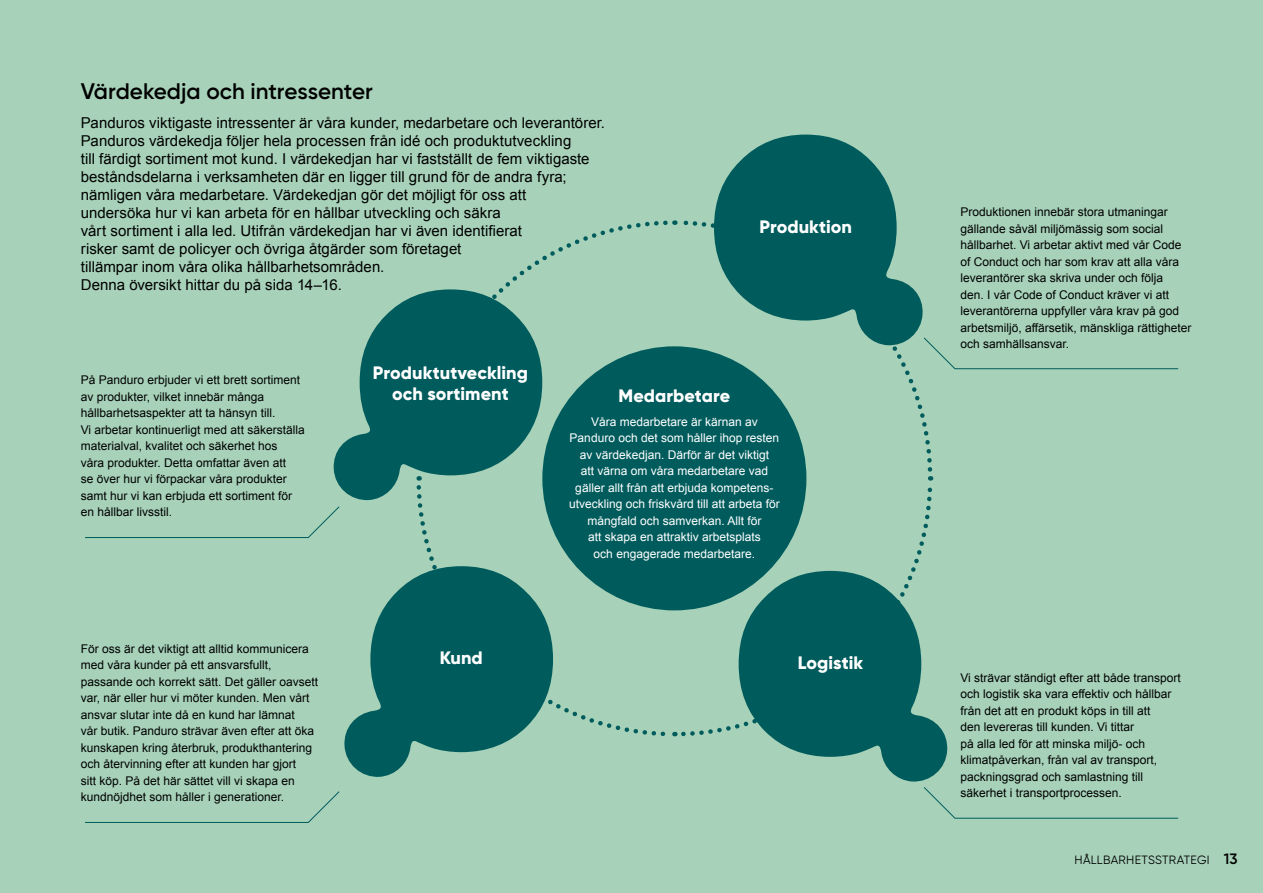
<style>
.page{position:relative;width:1263px;height:893px;background:#a7d2b9}
.page>*{position:absolute;margin:0;border:0;box-sizing:border-box;transform-origin:0 0}
.t1{font:600 22.5px "Gilroy";letter-spacing:-.005em;color:#000}
.t2{font:800 18px/21px "Gilroy";letter-spacing:.005em;color:#fff;text-align:center}
.t3{font:15px/18px "Arial";color:#000}
.t4{font:600 15px "Gilroy";color:#000}
.t5{font:12px/16.5px "Arial";color:#000}
.t6{font:12px/16.5px "Arial";color:#fff;text-align:center}
.t7{font:12px "Gilroy";letter-spacing:.02em;color:#000}
</style>
<div class="page">
<svg style="left:679px;top:478px;width:255px;height:259px"></svg>
<svg style="left:675px;top:220px;width:258px;height:254px"></svg>
<svg style="left:499px;top:220px;width:169px;height:169px"></svg>
<svg style="left:424px;top:489px;width:250px;height:248px"></svg>
<div style="left:542px;top:346px;width:264px;height:264px;background:#005b5c;border-radius:50%"></div>
<svg style="left:344px;top:566px;width:209px;height:211px"></svg>
<svg style="left:85px;top:791px;width:255px;height:32px"></svg>
<svg style="left:85px;top:289px;width:457px;height:249px"></svg>
<svg style="left:714px;top:135px;width:465px;height:234px"></svg>
<svg style="left:739px;top:571px;width:440px;height:248px"></svg>
<h1 class="t1" style="left:81px;top:77px;width:294px">Värdekedja och intressenter</h1>
<p class="t3" style="left:81px;top:114px;width:526px">Panduros viktigaste intressenter är våra kunder, medarbetare och leverantörer.<br>Panduros värdekedja följer hela processen från idé och produktutveckling<br>till färdigt sortiment mot kund. I värdekedjan har vi fastställt de fem viktigaste beståndsdelarna i verksamheten där en ligger till grund för de andra fyra; nämligen våra medarbetare. Värdekedjan gör det möjligt för oss att<br>undersöka hur vi kan arbeta för en hållbar utveckling och säkra<br>vårt sortiment i alla led. Utifrån värdekedjan har vi även identifierat<br>risker samt de policyer och övriga åtgärder som företaget<br>tillämpar inom våra olika hållbarhetsområden.<br>Denna översikt hittar du på sida 14–16.</p>
<h2 class="t2" style="left:759px;top:216px;width:94px">Produktion</h2>
<p class="t5" style="left:81px;top:372px;width:225px">På Panduro erbjuder vi ett brett sortiment av produkter, vilket innebär många hållbarhetsaspekter att ta hänsyn till.<br>Vi arbetar kontinuerligt med att säkerställa materialval, kvalitet och säkerhet hos<br>våra produkter. Detta omfattar även att<br>se över hur vi förpackar våra produkter samt hur vi kan erbjuda ett sortiment för en hållbar livsstil.</p>
<p class="t5" style="left:81px;top:640px;width:239px">För oss är det viktigt att alltid kommunicera med våra kunder på ett ansvarsfullt, passande och korrekt sätt. Det gäller oavsett var, när eller hur vi möter kunden. Men vårt ansvar slutar inte då en kund har lämnat<br>vår butik. Panduro strävar även efter att öka kunskapen kring återbruk, produkthantering och återvinning efter att kunden har gjort<br>sitt köp. På det här sättet vill vi skapa en kundnöjdhet som håller i generationer.</p>
<h2 class="t2" style="left:373px;top:362px;width:156px">Produktutveckling och sortiment</h2>
<h2 class="t2" style="left:440px;top:647px;width:45px">Kund</h2>
<h2 class="t2" style="left:618px;top:385px;width:113px">Medarbetare</h2>
<p class="t6" style="left:569px;top:414px;width:212px">Våra medarbetare är kärnan av Panduro och det som håller ihop resten av värdekedjan. Därför är det viktigt<br>att värna om våra medarbetare vad gäller allt från att erbjuda kompetens&shy;utveckling och friskvård till att arbeta för mångfald och samverkan. Allt för<br>att skapa en attraktiv arbetsplats<br>och engagerade medarbetare.</p>
<h2 class="t2" style="left:798px;top:652px;width:67px">Logistik</h2>
<p class="t5" style="left:960px;top:204px;width:233px">Produktionen innebär stora utmaningar gällande såväl miljömässig som social hållbarhet. Vi arbetar aktivt med vår Code of Conduct och har som krav att alla våra leverantörer ska skriva under och följa<br>den. I vår Code of Conduct kräver vi att leverantörerna uppfyller våra krav på god arbetsmiljö, affärsetik, mänskliga rättigheter och samhällsansvar.</p>
<p class="t5" style="left:960px;top:669px;width:222px">Vi strävar ständigt efter att både transport och logistik ska vara effektiv och hållbar från det att en produkt köps in till att<br>den levereras till kunden. Vi tittar<br>på alla led för att minska miljö- och klimatpåverkan, från val av transport, packningsgrad och samlastning till säkerhet i transportprocessen.</p>
<p class="t7" style="left:1075px;top:853px;width:136px">HÅLLBARHETSSTRATEGI</p>
<p class="t4" style="left:1224px;top:850px;width:15px">13</p>
</div>
